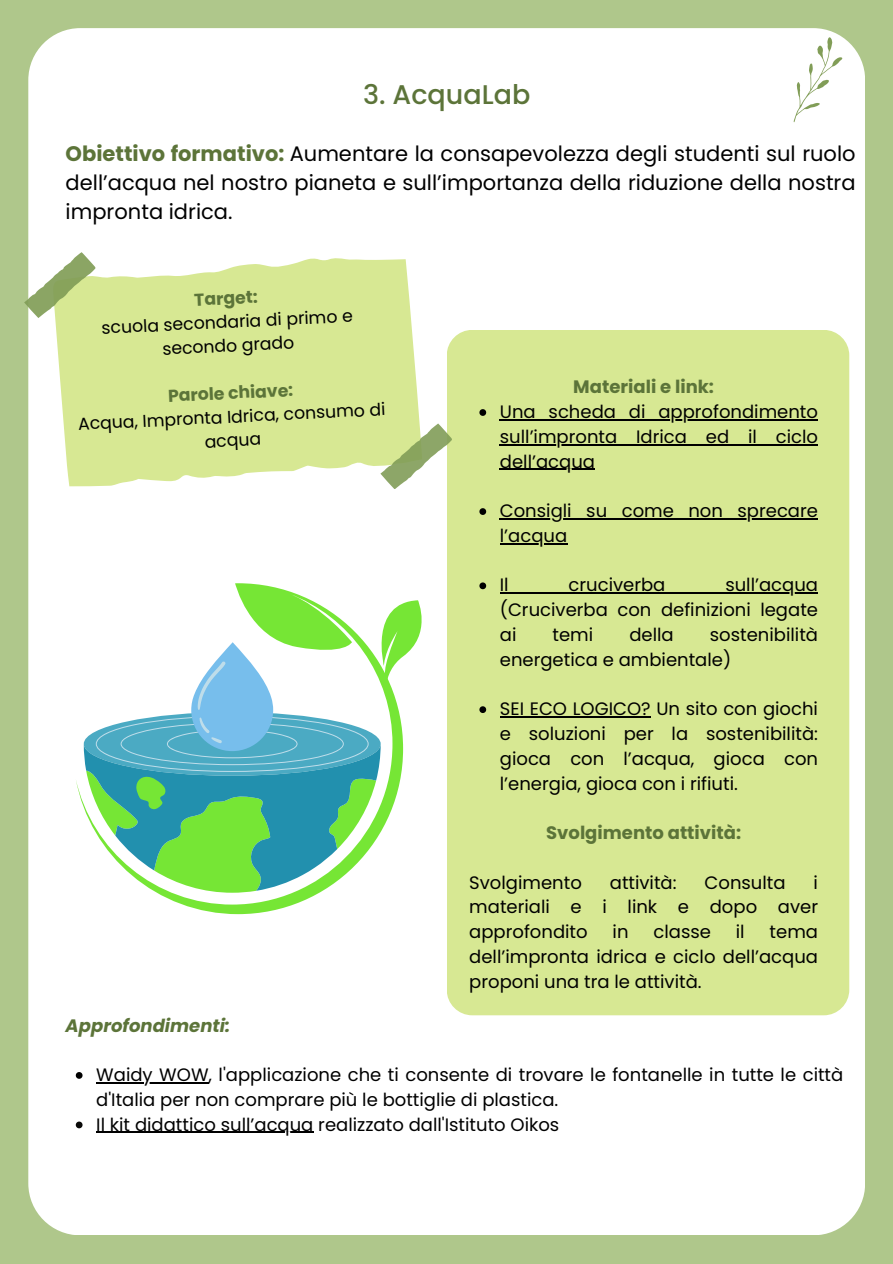
<style>
.page{position:relative;width:893px;height:1264px;background:#fff}
.page>*{position:absolute;margin:0;border:0;box-sizing:border-box;transform-origin:0 0}
.t1{font:500 27px "Poppins";color:#5c7439}
.t2{font:21px/29.2px "Poppins";color:#000;text-align:justify}
.t3{font:18px/24.8px "Poppins";color:#000;text-align:justify}
.t4{font:700 18px "Poppins";color:#5c7439}
.t5{font:italic 700 18px "Poppins";color:#5c7439}
.t6{font:17.25px/23.7px "Poppins";color:#000;text-align:center}
.t7{font:700 17.25px "Poppins";color:#5c7439}
.s1{font-weight:700;color:#5c7439}
</style>
<div class="page">
<div style="left:0;top:0;width:892px;height:1263px;background:#afc78b"></div>
<div style="left:28px;top:28px;width:837px;height:1206px;background:#fff;border-radius:52px"></div>
<svg style="left:793px;top:37px;width:49px;height:85px"></svg>
<div style="left:446px;top:330px;width:403px;height:685px;background:#d7e893;border-radius:26px"></div>
<svg style="left:479px;top:409px;width:7px;height:7px"></svg>
<hr style="left:500px;top:419px;width:318px;height:1px;background:#000">
<hr style="left:500px;top:444px;width:318px;height:1px;background:#000">
<hr style="left:500px;top:469px;width:95px;height:1px;background:#000">
<svg style="left:479px;top:508px;width:7px;height:7px"></svg>
<hr style="left:500px;top:518px;width:318px;height:1px;background:#000">
<hr style="left:500px;top:543px;width:67px;height:1px;background:#000">
<svg style="left:479px;top:582px;width:7px;height:7px"></svg>
<hr style="left:504px;top:592px;width:314px;height:1px;background:#000">
<svg style="left:479px;top:706px;width:7px;height:7px"></svg>
<hr style="left:500px;top:716px;width:150px;height:1px;background:#000">
<svg style="left:76px;top:1072px;width:6px;height:6px"></svg>
<hr style="left:96px;top:1082px;width:112px;height:1px;background:#000">
<svg style="left:76px;top:1121px;width:6px;height:7px"></svg>
<hr style="left:96px;top:1131px;width:217px;height:1px;background:#000">
<svg style="left:55px;top:258px;width:365px;height:229px;background:#dbea9f"></svg>
<svg style="left:24px;top:251px;width:74px;height:68px"></svg>
<svg style="left:378px;top:423px;width:74px;height:67px"></svg>
<svg style="left:76px;top:583px;width:245px;height:331px"></svg>
<svg style="left:84px;top:600px;width:338px;height:292px"></svg>
<h1 class="t1" style="left:363px;top:76px;width:169px">3. AcquaLab</h1>
<p class="t2" style="left:66px;top:139px;width:791px"><span class="s1">Obiettivo formativo:</span> Aumentare la consapevolezza degli studenti sul ruolo dell’acqua nel nostro pianeta e sull’importanza della riduzione della nostra impronta idrica.</p>
<p class="t7" style="left:194px;top:288px;width:65px;rotate:-3deg">Target:</p>
<p class="t6" style="left:101px;top:316px;width:253px;rotate:-3deg">scuola secondaria di primo e secondo grado</p>
<p class="t7" style="left:167px;top:384px;width:127px;rotate:-3deg">Parole chiave:</p>
<p class="t6" style="left:77px;top:412px;width:309px;rotate:-3deg">Acqua, Impronta Idrica, consumo di acqua</p>
<p class="t4" style="left:573px;top:374px;width:142px">Materiali e link:</p>
<p class="t3" style="left:500px;top:399px;width:319px">Una scheda di approfondimento sull’impronta Idrica ed il ciclo dell’acqua</p>
<p class="t3" style="left:500px;top:498px;width:319px">Consigli su come non sprecare l’acqua</p>
<p class="t3" style="left:500px;top:573px;width:10px">Il</p>
<p class="t3" style="left:568px;top:573px;width:98px">cruciverba</p>
<p class="t3" style="left:500px;top:573px;width:319px;text-indent:225px">sull’acqua (Cruciverba con definizioni legate ai</p>
<p class="t3" style="left:500px;top:622px;width:319px;text-indent:210px">sostenibilità energetica e ambientale)</p>
<p class="t3" style="left:500px;top:696px;width:319px">SEI ECO LOGICO? Un sito con giochi e soluzioni per la sostenibilità: gioca con l’acqua, gioca con l’energia, gioca con i rifiuti.</p>
<p class="t4" style="left:546px;top:820px;width:196px">Svolgimento attività:</p>
<p class="t3" style="left:469px;top:870px;width:114px">Svolgimento</p>
<p class="t3" style="left:609px;top:870px;width:68px">attività:</p>
<p class="t3" style="left:704px;top:870px;width:83px">Consulta</p>
<p class="t3" style="left:552px;top:622px;width:42px">temi</p>
<p class="t3" style="left:629px;top:622px;width:46px">della</p>
<p class="t3" style="left:469px;top:870px;width:350px;text-indent:344px">i materiali e i link e dopo aver approfondito</p>
<p class="t3" style="left:612px;top:919px;width:17px">in</p>
<p class="t3" style="left:653px;top:919px;width:59px">classe</p>
<p class="t3" style="left:735px;top:919px;width:10px">il</p>
<p class="t3" style="left:469px;top:919px;width:350px;text-indent:300px">tema dell’impronta idrica e ciclo dell’acqua proponi una tra le attività.</p>
<p class="t5" style="left:66px;top:1012px;width:166px">Approfondimenti:</p>
<p class="t3" style="left:96px;top:1062px;width:748px;text-align:left">Waidy WOW, l'applicazione che ti consente di trovare le fontanelle in tutte le città d'Italia per non comprare più le bottiglie di plastica.<br>Il kit didattico sull’acqua realizzato dall'Istituto Oikos</p>
</div>
